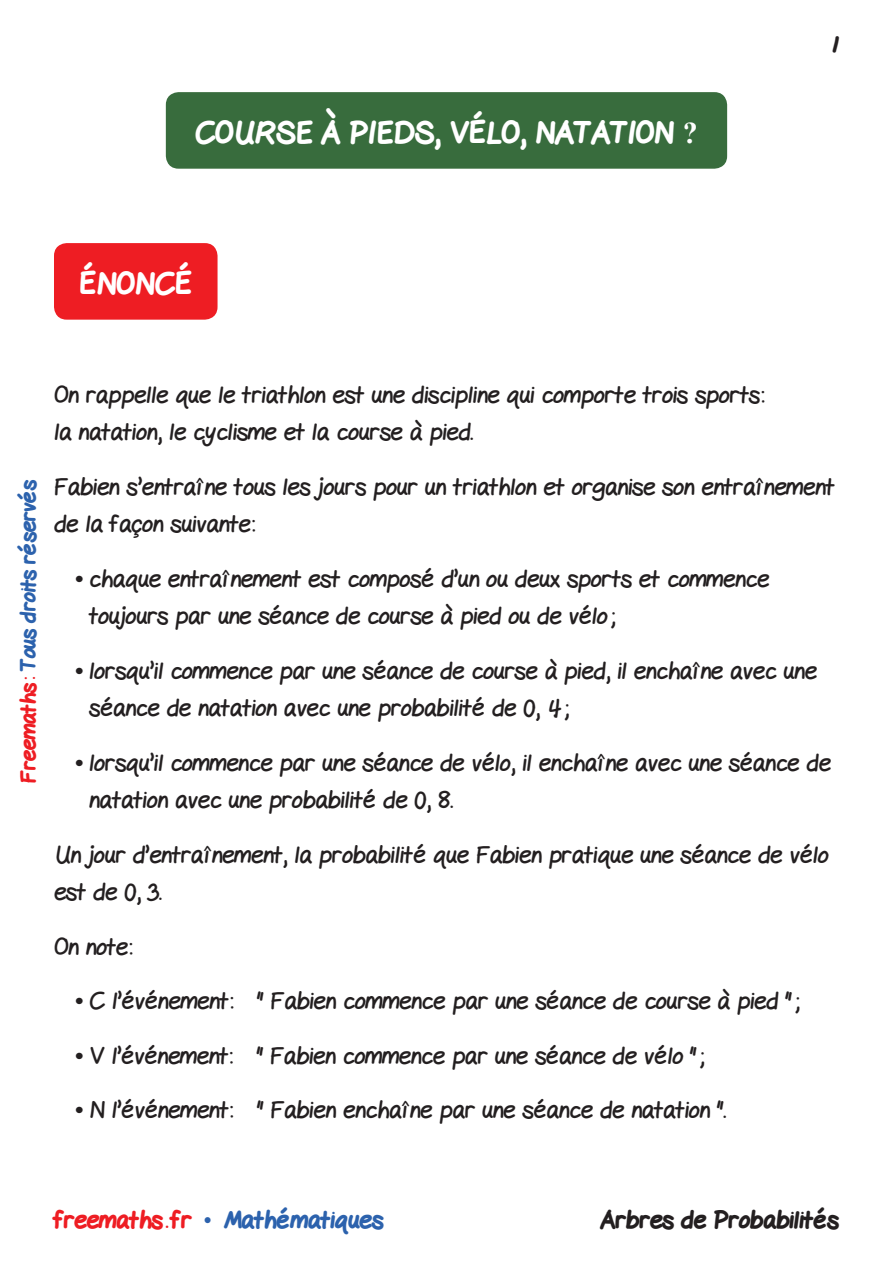
<style>
.page{position:relative;width:893px;height:1263px;background:#fff}
.page>*{position:absolute;margin:0;border:0;box-sizing:border-box;transform-origin:0 0}
.Enonce{font:800 30px "Gel Pen";color:#fff}
.Texte-Enoncé{font:24px/37.5px "Gel Pen";color:#231f20}
.t1{font:800 24px "Gel Pen";color:#2c62ad}
.t2{font:800 24px "Gel Pen";color:#231f20}
.t3{font:800 21px "Gel Pen";letter-spacing:-.01em;color:#2c62ad}
.s1{font-family:"Times New Roman";font-weight:700}
.s2{color:#ee1d23}
.s3{font-family:"Times New Roman";font-weight:400}
</style>
<div class="page">
<div style="left:54px;top:243px;width:164px;height:77px;background:#ee1d23;border-radius:13px"></div>
<div style="left:166px;top:92px;width:561px;height:77px;background:#386c3d;border-radius:13px"></div>
<p class="Enonce" style="left:195px;top:108px;width:504px">COURSE À PIEDS, VÉLO, NATATION <span class="s1">?</span></p>
<p class="t2" style="left:830px;top:25px;width:10px">1</p>
<p class="Enonce" style="left:80px;top:259px;width:114px">ÉNONCÉ</p>
<p class="t3" style="left:11px;top:783px;width:305px;rotate:-90deg"><span class="s2">Freemaths:</span> Tous droits réservés</p>
<p class="Texte-Enoncé" style="left:54px;top:373px;width:712px">On rappelle que le triathlon est une discipline qui comporte trois sports: la natation, le cyclisme et la course à pied.</p>
<p class="Texte-Enoncé" style="left:54px;top:465px;width:782px">Fabien s’entraîne tous les jours pour un triathlon et organise son entraînement de la façon suivante:</p>
<p class="Texte-Enoncé" style="left:89px;top:557px;width:681px;text-indent:-14px"><span class="s1">•</span> chaque entraînement est composé d’un ou deux sports et commence toujours par une séance de course à pied ou de vélo ;</p>
<p class="Texte-Enoncé" style="left:89px;top:649px;width:729px;text-indent:-14px"><span class="s1">•</span> lorsqu’il commence par une séance de course à pied, il enchaîne avec une séance de natation avec une probabilité de 0, 4;</p>
<p class="Texte-Enoncé" style="left:89px;top:741px;width:743px;text-indent:-14px"><span class="s1">•</span> lorsqu’il commence par une séance de vélo, il enchaîne avec une séance de natation avec une probabilité de 0, 8.</p>
<p class="Texte-Enoncé" style="left:54px;top:833px;width:776px">Un jour d’entraînement, la probabilité que Fabien pratique une séance de vélo est de 0, 3.</p>
<p class="Texte-Enoncé" style="left:54px;top:925px;width:80px">On note:</p>
<p class="Texte-Enoncé" style="left:75px;top:980px;width:726px"><span class="s1">•</span> C l’événement: " Fabien commence par une séance de course à pied ";</p>
<p class="Texte-Enoncé" style="left:75px;top:1034px;width:630px"><span class="s1">•</span> V l’événement: " Fabien commence par une séance de vélo ";</p>
<p class="Texte-Enoncé" style="left:75px;top:1089px;width:652px"><span class="s1">•</span> N l’événement: " Fabien enchaîne par une séance de natation ".</p>
<p class="t1" style="left:54px;top:1200px;width:331px"><span class="s2">freemaths . fr</span> <span class="s3">•</span> Mathématiques</p>
<p class="t2" style="left:600px;top:1200px;width:240px">Arbres de Probabilités</p>
</div>
